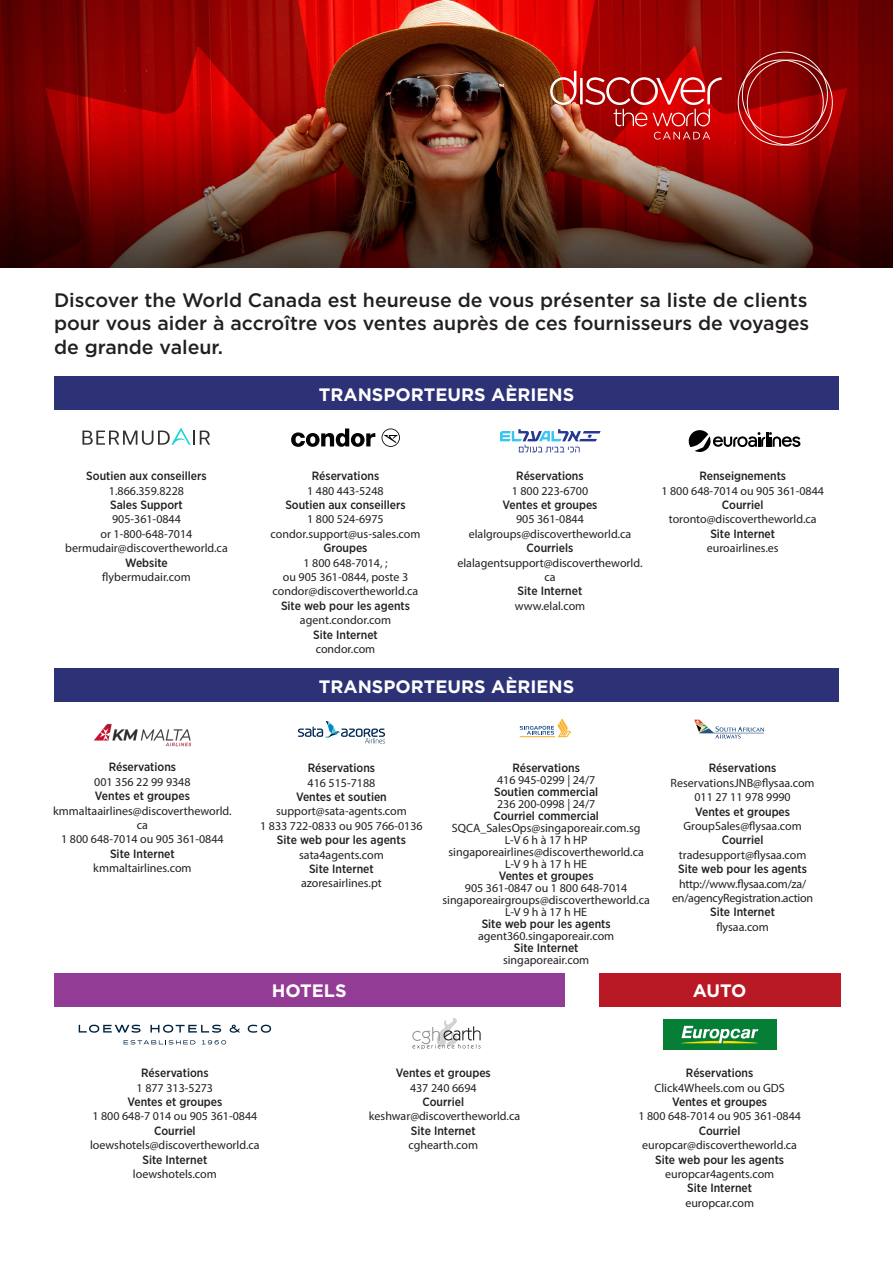
<style>
.page{position:relative;width:893px;height:1263px;background:#fff}
.page>*{position:absolute;margin:0;border:0;box-sizing:border-box;transform-origin:0 0}
.t1{font:500 19.5px/23.4px "Gotham";color:#231f20;text-align:justify}
.t2{font:700 18px "Gotham";color:#fff}
.t3{font:12px/14.4px "Myriad Pro";color:#231f20;text-align:center}
.t4{font:500 12px/14.4px "Gotham Narrow";color:#231f20;text-align:center}
.t5{font:12px/14.4px "Myriad Pro";letter-spacing:-.02em;color:#231f20;text-align:center}
.s1{font-family:"Myriad Pro";font-weight:400}
.s2{font-family:"Gotham Narrow";font-weight:500}
</style>
<div class="page">
<img style="left:0;top:0;width:893px;height:267px">
<svg style="left:733px;top:52px;width:100px;height:94px;background:#a51415"></svg>
<hr style="left:580px;top:78px;width:3px;height:26px;background:#fff">
<svg style="left:550px;top:71px;width:26px;height:34px"></svg>
<svg style="left:585px;top:77px;width:137px;height:49px;background:#c63232"></svg>
<svg style="left:654px;top:132px;width:56px;height:8px"></svg>
<div style="left:54px;top:376px;width:785px;height:34px;background:#2d3176"></div>
<div style="left:54px;top:668px;width:785px;height:34px;background:#2d3176"></div>
<img style="left:93px;top:723px;width:99px;height:24px">
<svg style="left:500px;top:429px;width:100px;height:23px"></svg>
<svg style="left:291px;top:428px;width:84px;height:19px"></svg>
<svg style="left:382px;top:428px;width:18px;height:19px"></svg>
<svg style="left:83px;top:428px;width:127px;height:17px"></svg>
<svg style="left:298px;top:721px;width:87px;height:22px"></svg>
<svg style="left:520px;top:718px;width:51px;height:19px"></svg>
<svg style="left:694px;top:719px;width:70px;height:20px"></svg>
<div style="left:54px;top:973px;width:510px;height:34px;background:#933c96"></div>
<svg style="left:124px;top:1040px;width:71px;height:4px"></svg>
<svg style="left:202px;top:1040px;width:24px;height:4px"></svg>
<svg style="left:79px;top:1025px;width:62px;height:8px"></svg>
<svg style="left:248px;top:1025px;width:23px;height:8px"></svg>
<svg style="left:230px;top:1025px;width:10px;height:8px"></svg>
<svg style="left:150px;top:1025px;width:71px;height:8px"></svg>
<div style="left:599px;top:973px;width:242px;height:34px;background:#b91925"></div>
<svg style="left:412px;top:1018px;width:69px;height:31px"></svg>
<svg style="left:688px;top:430px;width:112px;height:22px"></svg>
<div style="left:663px;top:1019px;width:114px;height:31px;background:#057e36"></div>
<svg style="left:681px;top:1026px;width:77px;height:17px"></svg>
<p class="t1" style="left:54px;top:288px;width:757px">Discover the World Canada est heureuse de vous présenter sa liste de clients pour vous aider à accroître vos ventes auprès de ces fournisseurs de voyages de grande valeur.</p>
<p class="t2" style="left:319px;top:382px;width:257px">TRANSPORTEURS AÈRIENS</p>
<p class="t4" style="left:86px;top:469px;width:122px">Soutien aux conseillers<br><span class="s1">1.866.359.8228<br></span>Sales Support</p>
<p class="t3" style="left:101px;top:512px;width:93px">905-361-0844<br>or 1-800-648-7014</p>
<p class="t3" style="left:65px;top:541px;width:164px">bermudair@discovertheworld.ca</p>
<p class="t4" style="left:125px;top:555px;width:44px">Website</p>
<p class="t3" style="left:102px;top:569px;width:90px">flybermudair.com</p>
<p class="t3" style="left:94px;top:760px;width:98px"><span class="s2">Réservations<br></span>001 356 22 99 9348</p>
<p class="t3" style="left:53px;top:789px;width:180px"><span class="s2">Ventes et groupes </span>kmmaltaairlines@discovertheworld. ca<br>1 800 648-7014 ou 905 361-0844</p>
<p class="t3" style="left:93px;top:846px;width:100px"><span class="s2">Site Internet </span>kmmaltairlines.com</p>
<p class="t4" style="left:307px;top:469px;width:78px">Réservations<br><span class="s1">1 480 443-5248</span></p>
<p class="t4" style="left:285px;top:497px;width:122px">Soutien aux conseillers<br><span class="s1">1 800 524-6975</span></p>
<p class="t3" style="left:271px;top:526px;width:151px">condor.support@us-sales.com</p>
<p class="t3" style="left:283px;top:541px;width:127px"><span class="s2">Groupes<br></span>1 800 648-7014, ;<br>ou 905 361-0844, poste 3</p>
<p class="t3" style="left:273px;top:584px;width:147px">condor@discovertheworld.ca</p>
<p class="t4" style="left:281px;top:598px;width:130px">Site web pour les agents <span class="s1">agent.condor.com</span></p>
<p class="t4" style="left:313px;top:627px;width:66px;text-align:left">Site Internet <span class="s1">condor.com</span></p>
<p class="t4" style="left:512px;top:469px;width:78px">Réservations<br><span class="s1">1 800 223-6700</span></p>
<p class="t4" style="left:502px;top:497px;width:97px">Ventes et groupes<br><span class="s1">905 361-0844</span></p>
<p class="t3" style="left:469px;top:526px;width:164px">elalgroups@discovertheworld.ca</p>
<p class="t3" style="left:457px;top:541px;width:187px"><span class="s2">Courriels </span>elalagentsupport@discovertheworld. ca</p>
<p class="t4" style="left:515px;top:584px;width:72px;text-align:left">Site Internet <span class="s1">www.elal.com</span></p>
<p class="t2" style="left:319px;top:674px;width:257px">TRANSPORTEURS AÈRIENS</p>
<p class="t4" style="left:699px;top:469px;width:88px">Renseignements</p>
<p class="t3" style="left:661px;top:483px;width:164px">1 800 648-7014 ou 905 361-0844</p>
<p class="t4" style="left:722px;top:497px;width:43px">Courriel</p>
<p class="t3" style="left:669px;top:512px;width:149px">toronto@discovertheworld.ca</p>
<p class="t4" style="left:710px;top:526px;width:66px">Site Internet</p>
<p class="t3" style="left:707px;top:541px;width:73px">euroairlines.es</p>
<p class="t4" style="left:308px;top:761px;width:69px;text-align:left">Réservations<br><span class="s1">416 515-7188</span></p>
<p class="t3" style="left:276px;top:790px;width:132px"><span class="s2">Ventes et soutien </span>support@sata-agents.com</p>
<p class="t3" style="left:260px;top:818px;width:164px">1 833 722-0833 ou 905 766-0136</p>
<p class="t4" style="left:277px;top:833px;width:130px">Site web pour les agents <span class="s1">sata4agents.com</span></p>
<p class="t3" style="left:301px;top:862px;width:82px"><span class="s2">Site Internet </span>azoresairlines.pt</p>
<p class="t2" style="left:272px;top:979px;width:76px">HOTELS</p>
<p class="t3" style="left:497px;top:762px;width:100px;line-height:12px"><span class="s2">Réservations<br></span>416 945-0299 | 24/7</p>
<p class="t4" style="left:494px;top:786px;width:105px;line-height:12px;text-align:left">Soutien commercial<br><span class="s1">236 200-0998 | 24/7</span></p>
<p class="t3" style="left:452px;top:810px;width:190px;line-height:12px"><span class="s2">Courriel commercial<br></span>SQCA_SalesOps@singaporeair.com.sg<br>L-V 6 h à 17 h HP</p>
<p class="t3" style="left:448px;top:846px;width:197px;line-height:12px">singaporeairlines@discovertheworld.ca<br>L-V 9 h à 17 h HE</p>
<p class="t3" style="left:465px;top:870px;width:164px;line-height:12px"><span class="s2">Ventes et groupes<br></span>905 361-0847 ou 1 800 648-7014</p>
<p class="t3" style="left:442px;top:894px;width:209px;line-height:12px">singaporeairgroups@discovertheworld.ca<br>L-V 9 h à 17 h HE</p>
<p class="t3" style="left:478px;top:918px;width:138px;line-height:12px"><span class="s2">Site web pour les agents </span>agent360.singaporeair.com</p>
<p class="t3" style="left:503px;top:942px;width:88px;line-height:12px"><span class="s2">Site Internet </span>singaporeair.com</p>
<p class="t3" style="left:671px;top:761px;width:145px"><span class="s2">Réservations<br></span>ReservationsJNB@flysaa.com</p>
<p class="t3" style="left:694px;top:790px;width:98px">011 27 11 978 9990</p>
<p class="t3" style="left:683px;top:804px;width:120px"><span class="s2">Ventes et groupes<br></span>GroupSales@flysaa.com</p>
<p class="t3" style="left:679px;top:833px;width:129px"><span class="s2">Courriel </span>tradesupport@flysaa.com</p>
<p class="t5" style="left:672px;top:862px;width:142px"><span class="s2">Site web pour les agents </span>http://www.flysaa.com/za/ en/agencyRegistration.action</p>
<p class="t4" style="left:710px;top:905px;width:66px">Site Internet <span class="s1">flysaa.com</span></p>
<p class="t2" style="left:693px;top:979px;width:55px">AUTO</p>
<p class="t4" style="left:137px;top:1065px;width:78px">Réservations<br><span class="s1">1 877 313-5273</span></p>
<p class="t3" style="left:92px;top:1094px;width:167px"><span class="s2">Ventes et groupes<br></span>1 800 648-7 014 ou 905 361-0844</p>
<p class="t3" style="left:90px;top:1123px;width:171px"><span class="s2">Courriel </span>loewshotels@discovertheworld.ca</p>
<p class="t3" style="left:133px;top:1152px;width:85px"><span class="s2">Site Internet </span>loewshotels.com</p>
<p class="t3" style="left:369px;top:1066px;width:153px"><span class="s2">Ventes et groupes<br></span>437 240 6694<br><span class="s2">Courriel </span>keshwar@discovertheworld.ca</p>
<p class="t4" style="left:408px;top:1123px;width:71px;text-align:left">Site Internet <span class="s1">cghearth.com</span></p>
<p class="t3" style="left:654px;top:1066px;width:132px"><span class="s2">Réservations<br></span>Click4Wheels.com ou GDS</p>
<p class="t3" style="left:638px;top:1094px;width:164px"><span class="s2">Ventes et groupes<br></span>1 800 648-7014 ou 905 361-0844</p>
<p class="t3" style="left:642px;top:1123px;width:156px"><span class="s2">Courriel </span>europcar@discovertheworld.ca</p>
<p class="t4" style="left:655px;top:1152px;width:130px">Site web pour les agents <span class="s1">europcar4agents.com</span></p>
<p class="t4" style="left:685px;top:1181px;width:70px;text-align:left">Site Internet <span class="s1">europcar.com</span></p>
</div>
